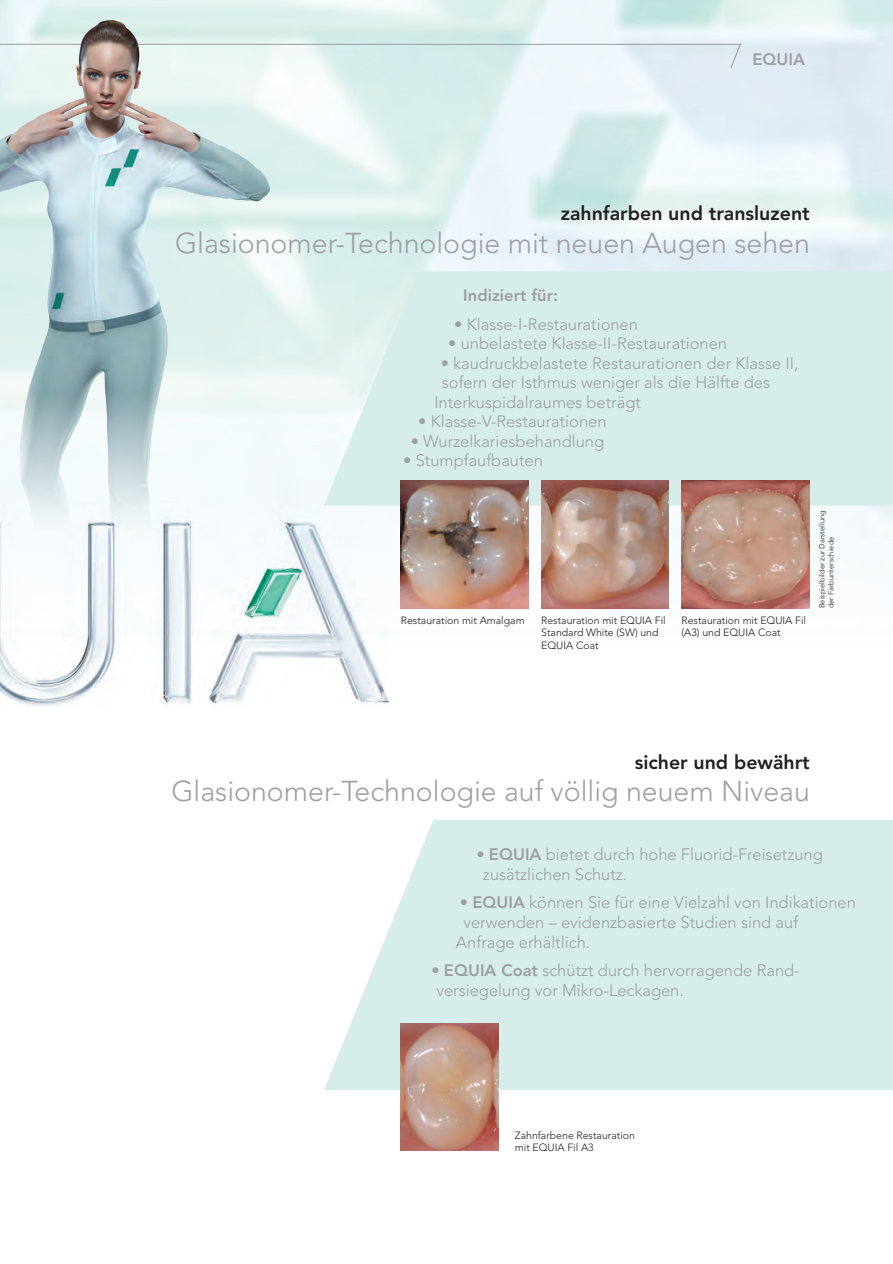
<style>
.page{position:relative;width:893px;height:1264px;background:#fff}
.page>*{position:absolute;margin:0;border:0;box-sizing:border-box;transform-origin:0 0}
.t1{font:300 28.5px "Avenir";color:#9d9fa2}
.t2{font:800 19.5px "Avenir";color:#231f20}
.t3{font:300 16.5px/19.5px "Avenir";color:#9d9fa2}
.t4{font:800 16.5px "Avenir";color:#9d9fa2}
.t5{font:300 10.5px/12.6px "Avenir";color:#231f20}
.t6{font:300 7.5px/9px "Avenir";color:#231f20}
.s1{font-weight:800}
</style>
<div class="page">
<img style="left:389px;top:0;width:504px;height:704px">
<hr style="left:595px;top:607px;width:213px;height:1px;background:#fff">
<svg style="left:324px;top:820px;width:569px;height:270px;fill:#d6ede9"></svg>
<div style="left:437px;top:271px;width:456px;height:234px;background:#d6ede9"></div>
<img style="left:0;top:628px;width:389px;height:78px">
<img style="left:401px;top:1023px;width:98px;height:127px">
<svg style="left:437px;top:43px;width:305px;height:26px"></svg>
<img style="left:0;top:0;width:437px;height:628px">
<img style="left:541px;top:481px;width:128px;height:127px">
<img style="left:681px;top:481px;width:128px;height:127px">
<img style="left:401px;top:481px;width:127px;height:127px">
<p class="t4" style="left:752px;top:50px;width:54px">EQUIA</p>
<p class="t2" style="left:561px;top:202px;width:251px">zahnfarben und transluzent</p>
<p class="t1" style="left:175px;top:226px;width:636px">Glasionomer-Technologie mit neuen Augen sehen</p>
<p class="t4" style="left:463px;top:286px;width:96px">Indiziert für:</p>
<p class="t3" style="left:454px;top:314px;width:185px">• Klasse-I-Restaurationen</p>
<p class="t3" style="left:448px;top:334px;width:280px">• unbelastete Klasse-II-Restaurationen</p>
<p class="t3" style="left:441px;top:353px;width:359px">• kaudruckbelastete Restaurationen der Klasse II,</p>
<p class="t3" style="left:442px;top:373px;width:330px">sofern der Isthmus weniger als die Hälfte des</p>
<p class="t3" style="left:434px;top:392px;width:208px">Interkuspidalraumes beträgt</p>
<p class="t3" style="left:418px;top:412px;width:190px">• Klasse-V-Restaurationen</p>
<p class="t3" style="left:411px;top:431px;width:195px">• Wurzelkariesbehandlung</p>
<p class="t3" style="left:403px;top:451px;width:141px">• Stumpfaufbauten</p>
<p class="t5" style="left:401px;top:613px;width:125px">Restauration mit Amalgam</p>
<p class="t5" style="left:681px;top:613px;width:126px">Restauration mit EQUIA Fil (A3) und EQUIA Coat</p>
<p class="t5" style="left:541px;top:613px;width:126px">Restauration mit -EQUIA Fil<br>Standard White (SW) und<br>EQUIA Coat</p>
<p class="t6" style="left:817px;top:608px;width:99px;rotate:-90deg">Beispielbilder zur Darstellung der Farbunterschiede</p>
<p class="t2" style="left:635px;top:750px;width:177px">sicher und bewährt</p>
<p class="t1" style="left:171px;top:774px;width:640px">Glasionomer-Technologie auf völlig neuem Niveau</p>
<p class="t3" style="left:483px;top:844px;width:341px;text-indent:-7px">• <span class="s1">EQUIA</span> bietet durch hohe Fluorid-Freisetzung zusätzlichen Schutz.</p>
<p class="t3" style="left:460px;top:892px;width:397px">• <span class="s1">EQUIA</span> können Sie für eine Vielzahl von Indikationen</p>
<p class="t3" style="left:463px;top:912px;width:336px">verwenden – evidenzbasierte Studien sind auf</p>
<p class="t3" style="left:456px;top:932px;width:136px">Anfrage erhältlich.</p>
<p class="t3" style="left:436px;top:960px;width:365px;text-indent:-5px">• <span class="s1">EQUIA Coat</span> schützt durch hervorragende Rand&shy;versiegelung vor Mikro-Leckagen.</p>
<p class="t5" style="left:515px;top:1128px;width:122px">Zahnfarbene Restauration mit EQUIA Fil A3</p>
</div>
